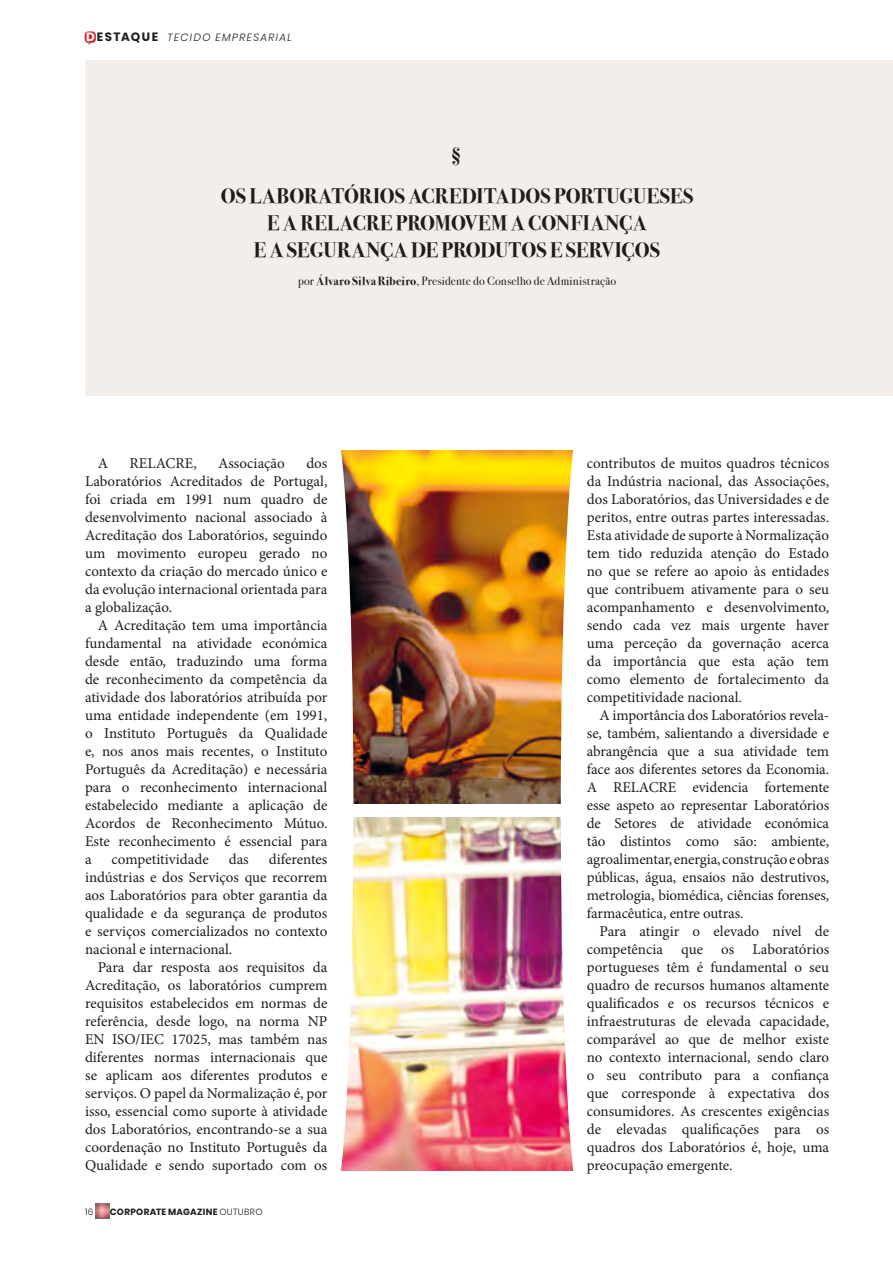
<style>
.page{position:relative;width:893px;height:1263px;background:#fff}
.page>*{position:absolute;margin:0;border:0;box-sizing:border-box;transform-origin:0 0}
.TEXTO{font:700 21px/27px "Bodoni Svty Two ITCTT";letter-spacing:.005em;color:#1d1d1b;text-align:center}
.t1{font:15px/18px "Minion Pro";color:#1d1d1b;text-align:justify}
.TEXTO-2{font:12px "Bodoni Svty Two ITCTT";letter-spacing:.02em;color:#1d1d1b}
.TEXTO-3{font:italic 300 10.5px "Poppins";letter-spacing:.125em;color:#1d1d1b}
.t2{font:700 9px "Poppins";letter-spacing:.035em;color:#1d1d1b}
.t3{font:300 9px "Poppins";color:#1d1d1b}
.s1{font-weight:700;font-style:normal;font-size:12px;color:#fff}
.s2{font-weight:700;font-style:normal;font-size:12px}
.s3{font-weight:700}
.s4{font-weight:300}
</style>
<div class="page">
<img style="left:95px;top:1203px;width:15px;height:15px">
<svg style="left:85px;top:31px;width:11px;height:14px"></svg>
<img style="left:341px;top:450px;width:232px;height:353px">
<img style="left:341px;top:817px;width:232px;height:353px">
<div style="left:561px;top:414px;width:42px;height:792px;background:#fff;border-radius:50%"></div>
<div style="left:311px;top:414px;width:42px;height:792px;background:#fff;border-radius:50%"></div>
<div style="left:85px;top:61px;width:808px;height:335px;background:#f3eeea"></div>
<p class="TEXTO-3" style="left:86px;top:31px;width:207px"><span class="s1">D</span><span class="s2">ESTAQUE</span> TECIDO EMPRESARIAL</p>
<p class="TEXTO" style="left:450px;top:140px;width:13px">§</p>
<p class="TEXTO" style="left:221px;top:180px;width:474px">OS LABORATÓRIOS ACREDITADOS PORTUGUESES<br>E A RELACRE PROMOVEM A CONFIANÇA</p>
<p class="TEXTO" style="left:254px;top:234px;width:408px">E A SEGURANÇA DE PRODUTOS E SERVIÇOS</p>
<p class="TEXTO-2" style="left:298px;top:271px;width:320px">por <span class="s3">Álvaro Silva Ribeiro</span>, Presidente do Conselho de Administração</p>
<p class="t1" style="left:85px;top:454px;width:244px;text-indent:221px">dos Laboratórios Acreditados de Portugal, foi criada em 1991 num quadro de desenvolvimento nacional associado à Acreditação dos Laboratórios, seguindo um movimento europeu gerado no contexto da criação do mercado único e da evolução internacional orientada para a globalização.</p>
<p class="t1" style="left:85px;top:616px;width:244px;text-indent:13px">A Acreditação tem uma importância fundamental na atividade económica desde então, traduzindo uma forma de reconhecimento da competência da atividade dos laboratórios atribuída por uma entidade independente (em 1991, o Instituto Português da Qualidade e, nos anos mais recentes, o Instituto Português da Acreditação) e necessária para o reconhecimento internacional estabelecido mediante a aplicação de Acordos de Reconhecimento Mútuo.<br>Este reconhecimento é essencial para a</p>
<p class="t1" style="left:98px;top:454px;width:12px">A</p>
<p class="t1" style="left:130px;top:454px;width:69px">RELACRE,</p>
<p class="t1" style="left:218px;top:454px;width:68px">Associação</p>
<p class="t1" style="left:85px;top:850px;width:244px;text-indent:184px">diferentes indústrias e dos Serviços que recorrem aos Laboratórios para obter garantia da qualidade e da segurança de produtos e serviços comercializados no contexto nacional e internacional.</p>
<p class="t1" style="left:85px;top:958px;width:244px;text-indent:13px">Para dar resposta aos requisitos da Acreditação, os laboratórios cumprem requisitos estabelecidos em normas de referência, desde logo, na norma NP EN ISO/IEC 17025, mas também nas diferentes normas internacionais que se aplicam aos diferentes produtos e serviços. O papel da Normalização é, por isso, essencial como suporte à atividade dos Laboratórios, encontrando-se a sua coordenação no Instituto Português da Qualidade e sendo suportado com os</p>
<p class="t1" style="left:112px;top:850px;width:99px">competitividade</p>
<p class="t1" style="left:229px;top:850px;width:22px">das</p>
<p class="t3" style="left:85px;top:1206px;width:10px">16</p>
<p class="t2" style="left:110px;top:1206px;width:154px">CORPORATE MAGAZINE <span class="s4">OUTUBRO</span></p>
<p class="t1" style="left:587px;top:454px;width:244px">contributos de muitos quadros técnicos da Indústria nacional, das Associações, dos Laboratórios, das Universidades e de peritos, entre outras partes interessadas.<br>Esta atividade de suporte à Normalização tem tido reduzida atenção do Estado no que se refere ao apoio às entidades que contribuem ativamente para o seu acompanhamento e desenvolvimento, sendo cada vez mais urgente haver uma perceção da governação acerca da importância que esta ação tem como elemento de fortalecimento da competitividade nacional.</p>
<p class="t1" style="left:587px;top:706px;width:244px;text-indent:13px">A importância dos Laboratórios revela&shy;se, também, salientando a diversidade e abrangência que a sua atividade tem face aos diferentes setores da Economia.<br>A RELACRE evidencia fortemente esse aspeto ao representar Laboratórios de Setores de atividade económica tão distintos como são: ambiente, agroalimentar, energia, construção e obras públicas, água, ensaios não destrutivos, metrologia, biomédica, ciências forenses, farmacêutica, entre outras.</p>
<p class="t1" style="left:587px;top:922px;width:244px;text-indent:13px">Para atingir o elevado nível de competência que os Laboratórios portugueses têm é fundamental o seu quadro de recursos humanos altamente qualificados e os recursos técnicos e infraestruturas de elevada capacidade, comparável ao que de melhor existe no contexto internacional, sendo claro o seu contributo para a confiança que corresponde à expectativa dos consumidores. As crescentes exigências de elevadas qualificações para os quadros dos Laboratórios é, hoje, uma preocupação emergente.</p>
</div>
